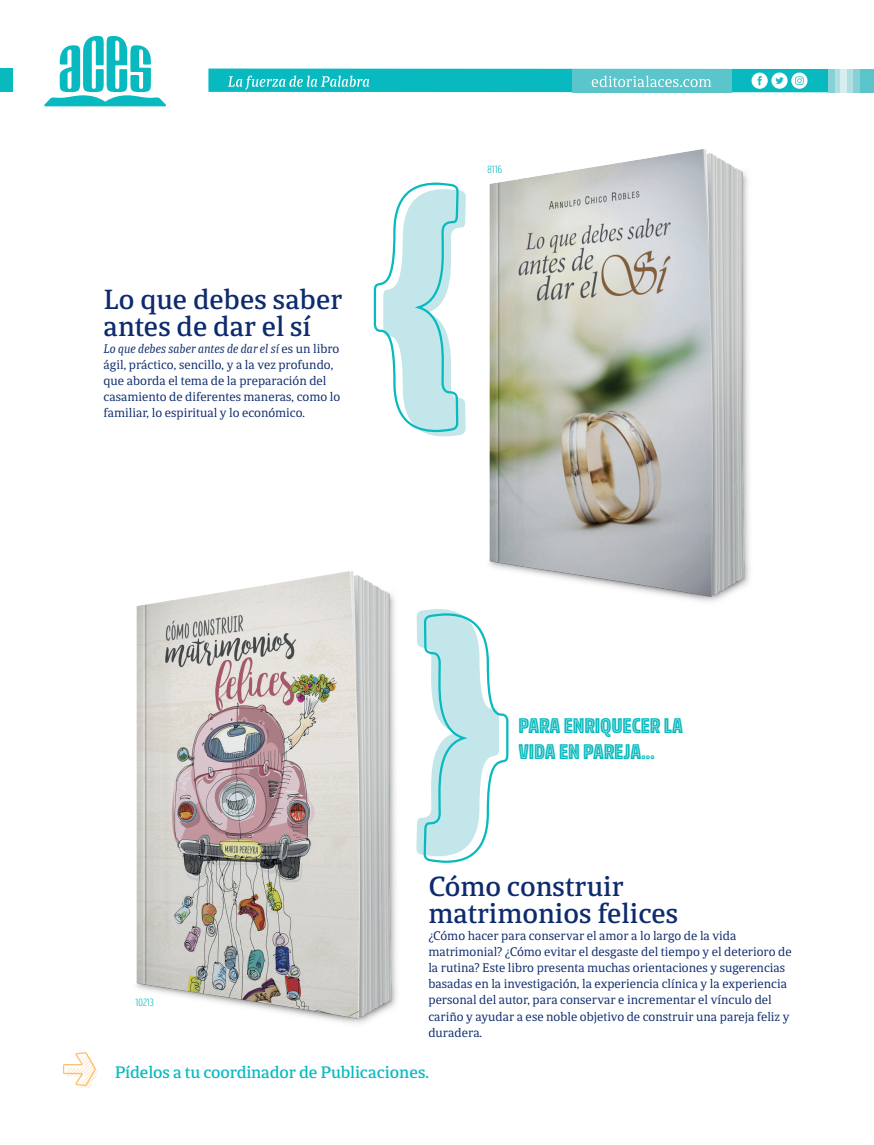
<style>
.page{position:relative;width:874px;height:1145px;background:#fff}
.page>*{position:absolute;margin:0;border:0;box-sizing:border-box;transform-origin:0 0}
.t1{font:84.15px "Rockeby Cd Ot";color:#fdc171}
.t2{font:500 30px/27px "Calicanto";color:#0d2b6d}
.t3{font:21.15px/25.3px "Rockeby Cd In Two";letter-spacing:-.01em;color:#08babf}
.t4{font:500 18px "Calicanto";letter-spacing:-.01em;color:#08babf}
.t5{font:13.5px/16.2px "Calicanto";color:#0d2b6d}
.t6{font:10.5px "Rockeby Cd";color:#08babf}
.s1{font-style:italic}
</style>
<div class="page">
<img style="left:136px;top:571px;width:261px;height:453px">
<img style="left:489px;top:149px;width:261px;height:453px">
<div style="left:208px;top:69px;width:619px;height:23px;background:#08babf"></div>
<div style="left:572px;top:69px;width:159px;height:23px;background:#5ac5ca"></div>
<div style="left:0;top:69px;width:13px;height:23px;background:#08babf"></div>
<div style="left:834px;top:69px;width:6px;height:23px;background:#b0dfe1"></div>
<div style="left:840px;top:69px;width:6px;height:23px;background:#d6eeef"></div>
<div style="left:827px;top:69px;width:7px;height:23px;background:#87d1d6"></div>
<div style="left:846px;top:69px;width:7px;height:23px;background:#b0dfe1"></div>
<div style="left:859px;top:69px;width:14px;height:23px;background:#5ac5ca"></div>
<div style="left:853px;top:69px;width:6px;height:23px;background:#87d1d6"></div>
<svg style="left:44px;top:36px;width:122px;height:70px"></svg>
<svg style="left:591px;top:76px;width:120px;height:11px"></svg>
<div style="left:751px;top:73px;width:16px;height:16px;background:#fff;border-radius:50%"></div>
<svg style="left:757px;top:76px;width:4px;height:9px"></svg>
<div style="left:771px;top:73px;width:16px;height:16px;background:#fff;border-radius:50%"></div>
<svg style="left:775px;top:77px;width:8px;height:7px"></svg>
<svg style="left:791px;top:73px;width:16px;height:16px"></svg>
<svg style="left:795px;top:76px;width:8px;height:9px"></svg>
<svg style="left:228px;top:68px;width:238px;height:368px"></svg>
<svg style="left:416px;top:609px;width:93px;height:254px"></svg>
<h2 class="t2" style="left:104px;top:286px;width:240px">Lo que debes saber antes de dar el sí</h2>
<p class="t5" style="left:104px;top:340px;width:238px"><span class="s1">Lo que debes saber antes de dar el sí</span> es un libro ágil, práctico, sencillo, y a la vez profundo, que aborda el tema de la preparación del casamiento de diferentes maneras, como lo familiar, lo espiritual y lo económico.</p>
<p class="t6" style="left:487px;top:164px;width:16px">8116</p>
<p class="t6" style="left:135px;top:996px;width:20px">10213</p>
<h3 class="t3" style="left:518px;top:715px;width:166px">PARA ENRIQUECER LA<br>VIDA EN PAREJA...</h3>
<h2 class="t2" style="left:428px;top:872px;width:251px">Cómo construir matrimonios felices</h2>
<p class="t5" style="left:428px;top:926px;width:365px">¿Cómo hacer para conservar el amor a lo largo de la vida matrimonial? ¿Cómo evitar el desgaste del tiempo y el deterioro de la rutina? Este libro presenta muchas orientaciones y sugerencias basadas en la investigación, la experiencia clínica y la experiencia personal del autor, para conservar e incrementar el vínculo del cariño y ayudar a ese noble objetivo de construir una pareja feliz y duradera.</p>
<h1 class="t1" style="left:61px;top:1020px;width:38px">→</h1>
<h3 class="t4" style="left:115px;top:1061px;width:316px">Pídelos a tu coordinador de Publicaciones.</h3>
</div>
